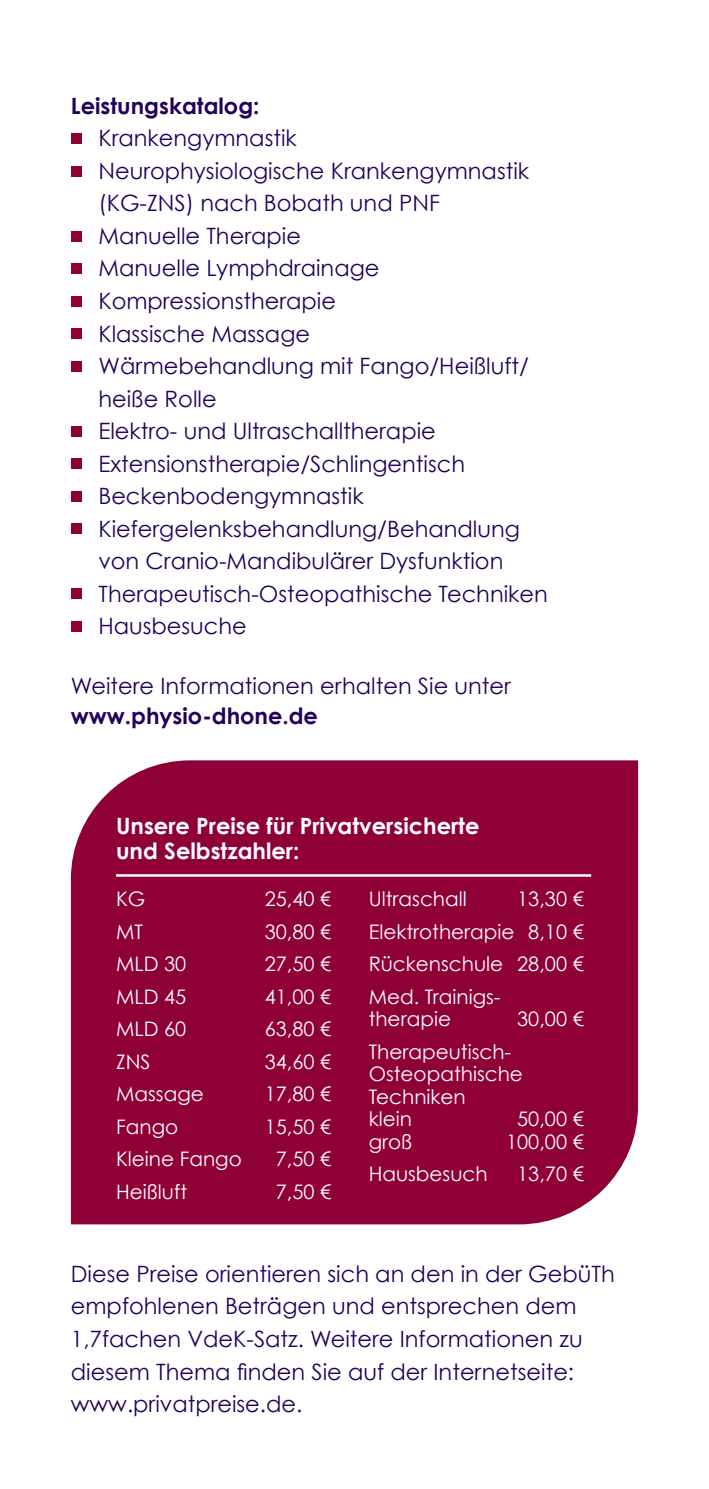
<style>
.page{position:relative;width:709px;height:1489px;background:#fff}
.page>*{position:absolute;margin:0;border:0;box-sizing:border-box;transform-origin:0 0}
.t1{font:22.5px/32.5px "Century Gothic";color:#22025a}
.t2{font:700 22.5px/25px "Century Gothic";color:#fff}
.t3{font:700 22.5px "Century Gothic";color:#22025a}
.t4{font:20px/32.5px "Century Gothic";color:#fff;text-align:justify}
</style>
<div class="page">
<div style="left:71px;top:133px;width:10px;height:11px;background:#8e0036"></div>
<div style="left:71px;top:166px;width:10px;height:10px;background:#8e0036"></div>
<div style="left:71px;top:231px;width:10px;height:10px;background:#8e0036"></div>
<div style="left:71px;top:263px;width:10px;height:11px;background:#8e0036"></div>
<div style="left:71px;top:296px;width:10px;height:10px;background:#8e0036"></div>
<div style="left:71px;top:328px;width:10px;height:11px;background:#8e0036"></div>
<div style="left:71px;top:361px;width:10px;height:10px;background:#8e0036"></div>
<div style="left:71px;top:426px;width:10px;height:10px;background:#8e0036"></div>
<div style="left:71px;top:458px;width:10px;height:11px;background:#8e0036"></div>
<div style="left:71px;top:491px;width:10px;height:10px;background:#8e0036"></div>
<div style="left:71px;top:523px;width:10px;height:11px;background:#8e0036"></div>
<div style="left:71px;top:588px;width:10px;height:11px;background:#8e0036"></div>
<div style="left:71px;top:621px;width:10px;height:10px;background:#8e0036"></div>
<div style="left:71px;top:760px;width:567px;height:464px;background:#8e0036"></div>
<hr style="left:116px;top:874px;width:475px;height:2px;background:#fff">
<p class="t3" style="left:71px;top:92px;width:190px">Leistungskatalog:</p>
<p class="t1" style="left:98px;top:122px;width:451px">Krankengymnastik<br>Neurophysiologische Krankengymnastik (KG-ZNS) nach Bobath und PNF<br>Manuelle Therapie<br>Manuelle Lymphdrainage<br>Kompressionstherapie<br>Klassische Massage<br>Wärmebehandlung mit Fango/Heißluft/ heiße Rolle<br>Elektro- und Ultraschalltherapie<br>Extensionstherapie/Schlingentisch<br>Beckenbodengymnastik<br>Kiefergelenksbehandlung/Behandlung von Cranio-Mandibulärer Dysfunktion<br>Therapeutisch-Osteopathische Techniken<br>Hausbesuche</p>
<p class="t1" style="left:71px;top:669px;width:441px">Weitere Informationen erhalten Sie unter</p>
<p class="t3" style="left:71px;top:702px;width:249px">www.physio-dhone.de</p>
<p class="t2" style="left:116px;top:812px;width:365px">Unsere Preise für Privatversicherte und Selbstzahler:</p>
<p class="t4" style="left:116px;top:882px;width:31px">KG</p>
<p class="t4" style="left:265px;top:882px;width:68px">25,40 €</p>
<p class="t4" style="left:116px;top:914px;width:28px">MT</p>
<p class="t4" style="left:265px;top:914px;width:68px">30,80 €</p>
<p class="t4" style="left:116px;top:947px;width:72px">MLD 30</p>
<p class="t4" style="left:265px;top:947px;width:68px">27,50 €</p>
<p class="t4" style="left:116px;top:979px;width:72px">MLD 45</p>
<p class="t4" style="left:265px;top:979px;width:68px">41,00 €</p>
<p class="t4" style="left:116px;top:1012px;width:72px">MLD 60</p>
<p class="t4" style="left:265px;top:1012px;width:68px">63,80 €</p>
<p class="t4" style="left:116px;top:1044px;width:36px">ZNS</p>
<p class="t4" style="left:265px;top:1044px;width:68px">34,60 €</p>
<p class="t4" style="left:116px;top:1077px;width:89px">Massage</p>
<p class="t4" style="left:265px;top:1077px;width:68px">17,80 €</p>
<p class="t4" style="left:116px;top:1109px;width:64px">Fango</p>
<p class="t4" style="left:265px;top:1109px;width:68px">15,50 €</p>
<p class="t4" style="left:116px;top:1142px;width:127px">Kleine Fango</p>
<p class="t4" style="left:276px;top:1142px;width:57px">7,50 €</p>
<p class="t4" style="left:116px;top:1174px;width:72px">Heißluft</p>
<p class="t4" style="left:276px;top:1174px;width:57px">7,50 €</p>
<p class="t4" style="left:368px;top:882px;width:216px;text-indent:149px">13,30 € Elektrotherapie 8,10 € Rückenschule 28,00 € Med. Trainigs-</p>
<p class="t4" style="left:368px;top:1002px;width:84px">therapie</p>
<p class="t4" style="left:517px;top:1002px;width:68px">30,00 €</p>
<p class="t4" style="left:368px;top:1039px;width:156px;line-height:22.5px;text-align:left">Therapeutisch-<br>Osteopathische<br>Techniken<br>klein</p>
<p class="t4" style="left:368px;top:882px;width:100px">Ultraschall</p>
<p class="t4" style="left:517px;top:1102px;width:68px">50,00 €</p>
<p class="t4" style="left:368px;top:1124px;width:45px">groß</p>
<p class="t4" style="left:506px;top:1124px;width:79px">100,00 €</p>
<p class="t4" style="left:368px;top:1157px;width:120px">Hausbesuch</p>
<p class="t4" style="left:517px;top:1157px;width:68px">13,70 €</p>
<p class="t1" style="left:71px;top:1257px;width:545px">Diese Preise orientieren sich an den in der GebüTh empfohlenen Beträgen und entsprechen dem 1,7fachen VdeK-Satz. Weitere Informationen zu diesem Thema finden Sie auf der Internetseite: www.privatpreise.de.</p>
</div>
